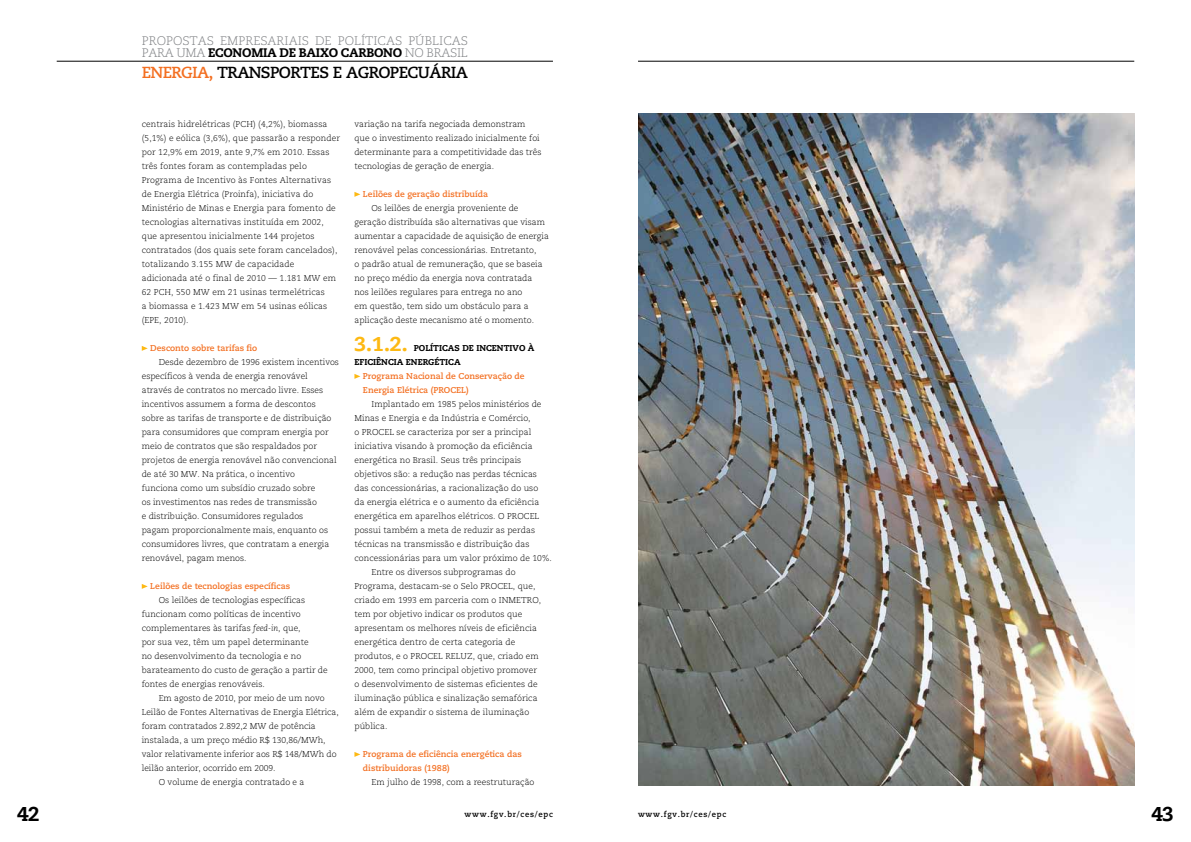
<style>
.page{position:relative;width:1191px;height:842px;background:#fff}
.page>*{position:absolute;margin:0;border:0;box-sizing:border-box;transform-origin:0 0}
.t1{font:800 20px "Caecilia LT Std";color:#fdb913}
.t2{font:800 20px "Caecilia LT Std";color:#000;scale:.96 1}
.t3{font:700 16px "Caecilia LT Std";letter-spacing:-.04em;color:#000}
.t4{font:300 12.4px/12px "Caecilia LT Std";color:#808285}
.t5{font:800 12.4px "Caecilia LT Std";letter-spacing:-.02em;color:#000}
.t6{font:300 8.5px/14px "Caecilia LT Std";color:#000}
.t7{font:700 8.5px/14px "Caecilia LT Std";color:#f36f21}
.t8{font:800 8.5px "Caecilia LT Std";color:#000}
.t9{font:700 8px "Caecilia LT Std";letter-spacing:.1em;color:#000;scale:.96 1}
.s1{font-weight:800;color:#000}
.s2{color:#f36f21}
.s3{font-style:italic}
</style>
<div class="page">
<img style="left:638px;top:113px;width:496px;height:672px">
<hr style="left:57px;top:61px;width:496px;height:1px;background:#000">
<hr style="left:638px;top:61px;width:496px;height:1px;background:#000">
<svg style="left:142px;top:346px;width:6px;height:5px"></svg>
<svg style="left:142px;top:584px;width:6px;height:5px"></svg>
<svg style="left:354px;top:192px;width:6px;height:5px"></svg>
<svg style="left:354px;top:374px;width:6px;height:5px"></svg>
<svg style="left:354px;top:752px;width:6px;height:5px"></svg>
<h3 class="t4" style="left:142px;top:35px;width:328px">Propostas Empresariais de Políticas Públicas para uma <span class="s1">ECONO</span></h3>
<h3 class="t5" style="left:251px;top:45px;width:108px">MIA DE BAIXO CARBO</h3>
<h3 class="t4" style="left:383px;top:47px;width:86px"><span class="s1">NO</span> no Brasil</h3>
<h2 class="t3" style="left:142px;top:63px;width:327px"><span class="s2">Energia,</span> Transporte s e Agropecuária</h2>
<p class="t6" style="left:142px;top:118px;width:200px">centrais hidrelétricas (PCH) (4,2%), biomassa (5,1%) e eólica (3,6%), que passarão a responder por 12,9% em 2019, ante 9,7% em 2010. Essas três fontes foram as contempladas pelo Programa de Incentivo às Fontes Alternativas de Energia Elétrica (Proinfa), iniciativa do Ministério de Minas e Energia para fomento de tecnologias alternativas instituída em 2002, que apresentou inicialmente 144 projetos contratados (dos quais sete foram cancelados), totalizando 3.155 MW de capacidade adicionada até o final de 2010 — 1.181 MW em 62 PCH , 550 MW em 21 usinas termelétricas<br>a biomassa e 1.423 MW em 54 usinas eólicas (EPE, 2010).</p>
<p class="t7" style="left:150px;top:342px;width:109px">Desconto sobre tarifas fio</p>
<p class="t6" style="left:142px;top:356px;width:199px;text-indent:17px">Desde dezembro de 1996 existem incentivos específicos à venda de energia renovável através de contratos no mercado livre. Esses incentivos assumem a forma de descontos sobre as tarifas de transporte e de distribuição para consumidores que compram energia por meio de contratos que são respaldados por projetos de energia renovável não convencional de até 30 MW. Na prática, o incentivo<br>funciona como um subsídio cruzado sobre<br>os investimentos nas redes de transmissão<br>e distribuição. Consumidores regulados<br>pagam proporcionalmente mais, enquanto os consumidores livres, que contratam a energia renovável, pagam menos.</p>
<p class="t7" style="left:150px;top:580px;width:142px">Leilões de tecnologias específicas</p>
<p class="t6" style="left:142px;top:594px;width:187px;text-indent:17px">Os leilões de tecnologias específicas funcionam como políticas de incentivo complementares às tarifas <span class="s3">feed-in</span>, que,<br>por sua vez, têm um papel determinante<br>no desenvolvimento da tecnologia e no barateamento do custo de geração a partir de fontes de energias renováveis.</p>
<p class="t6" style="left:159px;top:692px;width:167px">Em agosto de 2010, por meio de um novo</p>
<p class="t6" style="left:142px;top:706px;width:198px">Leilão de Fontes Alternativas de Energia Elétrica,</p>
<p class="t6" style="left:142px;top:720px;width:176px">foram contratados 2.892,2 MW de potência</p>
<p class="t6" style="left:142px;top:734px;width:185px">instalada, a um preço médio R$ 130,86/MWh,</p>
<p class="t6" style="left:142px;top:748px;width:196px">valor relativamente inferior aos R$ 148/MWh do</p>
<p class="t6" style="left:142px;top:762px;width:135px">leilão anterior, ocorrido em 2009.</p>
<p class="t6" style="left:159px;top:776px;width:147px">O volume de energia contratado e a</p>
<p class="t6" style="left:354px;top:118px;width:188px">variação na tarifa negociada demonstram que o investimento realizado inicialmente foi determinante para a competitividade das três tecnologias de geração de energia.</p>
<p class="t7" style="left:363px;top:188px;width:127px">Leilões de geração distribuída</p>
<p class="t6" style="left:354px;top:202px;width:196px;text-indent:17px">Os leilões de energia proveniente de geração distribuída são alternativas que visam aumentar a capacidade de aquisição de energia renovável pelas concessionárias. Entretanto,<br>o padrão atual de remuneração, que se baseia no preço médio da energia nova contratada nos leilões regulares para entrega no ano<br>em questão, tem sido um obstáculo para a aplicação deste mecanismo até o momento.</p>
<h1 class="t1" style="left:354px;top:332px;width:55px">3.1.2.</h1>
<p class="t8" style="left:414px;top:343px;width:26px">POLÍTICAS</p>
<p class="t8" style="left:462px;top:343px;width:21px">DE INCENTI</p>
<p class="t8" style="left:512px;top:343px;width:24px">VO À</p>
<p class="t8" style="left:354px;top:357px;width:6px">EFICI</p>
<p class="t8" style="left:376px;top:357px;width:12px">ÊNCIA</p>
<p class="t8" style="left:406px;top:357px;width:7px">ENERG</p>
<p class="t8" style="left:434px;top:357px;width:12px">ÉTICA</p>
<p class="t7" style="left:363px;top:370px;width:163px">Programa Nacional de Conservação de<br>Energia Elétrica (PROC</p>
<p class="t7" style="left:456px;top:384px;width:14px">EL)</p>
<p class="t6" style="left:354px;top:398px;width:189px;text-indent:17px">Implantado em 1985 pelos ministérios de<br>Minas e Energia e da Indústria e Comércio,<br>o PROC</p>
<p class="t6" style="left:354px;top:426px;width:186px;text-indent:30px">EL se caracteriza por ser a principal iniciativa visando à promoção da eficiência energética no Brasil. Seus três principais objetivos são: a redução nas perdas técnicas das concessionárias, a racionalização do uso da energia elétrica e o aumento da eficiência energética em aparelhos elétricos. O PROC</p>
<p class="t6" style="left:530px;top:510px;width:10px">EL</p>
<p class="t6" style="left:354px;top:524px;width:182px">possui também a meta de reduzir as perdas</p>
<p class="t6" style="left:354px;top:538px;width:177px">técnicas na transmissão e distribuição das</p>
<p class="t6" style="left:354px;top:552px;width:199px">concessionárias para um valor próximo de 10%.</p>
<p class="t6" style="left:371px;top:566px;width:146px">Entre os diversos subprogramas do</p>
<p class="t6" style="left:354px;top:580px;width:138px">Programa, destacam-se o Selo PROC</p>
<p class="t6" style="left:354px;top:580px;width:182px;text-indent:149px">EL, que, criado em 1993 em parceria com o INMETRO</p>
<p class="t6" style="left:539px;top:594px;width:4px">,</p>
<p class="t6" style="left:354px;top:608px;width:184px">tem por objetivo indicar os produtos que apresentam os melhores níveis de eficiência energética dentro de certa categoria de produtos, e o PROC</p>
<p class="t6" style="left:354px;top:650px;width:186px;text-indent:79px">EL RELUZ, que, criado em 2000, tem como principal objetivo promover o desenvolvimento de sistemas eficientes de iluminação pública e sinalização semafórica além de expandir o sistema de iluminação pública.</p>
<p class="t7" style="left:363px;top:748px;width:160px">Programa de eficiência energética das distribuidoras (1988)</p>
<p class="t6" style="left:371px;top:776px;width:164px">Em julho de 1998, com a reestruturação</p>
<h1 class="t2" style="left:17px;top:802px;width:25px">42</h1>
<h1 class="t2" style="left:1151px;top:802px;width:25px">43</h1>
<p class="t9" style="left:464px;top:809px;width:93px">www.fgv.br/ces/epc</p>
<p class="t9" style="left:638px;top:809px;width:93px">www.fgv.br/ces/epc</p>
</div>
